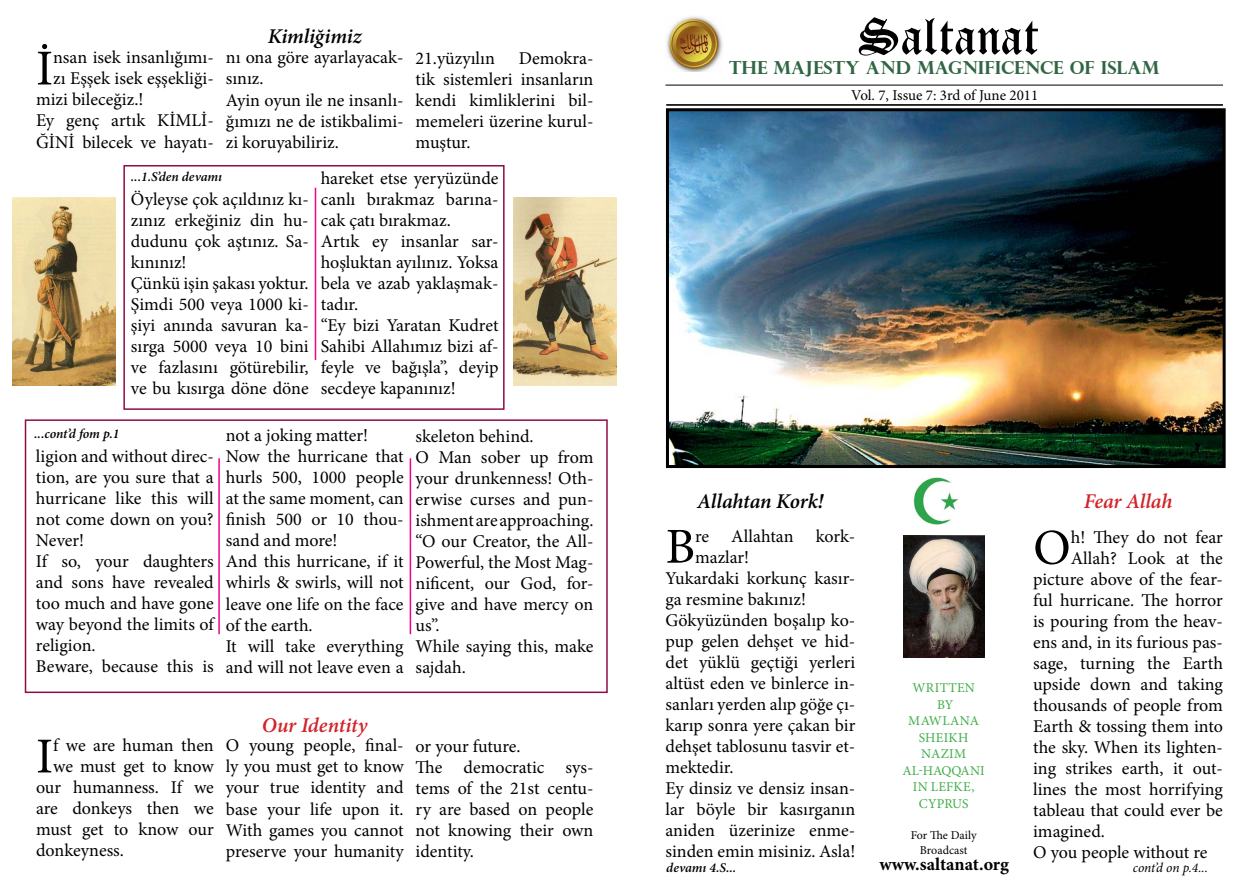
<style>
.page{position:relative;width:1259px;height:893px;background:#fff}
.page>*{position:absolute;margin:0;border:0;box-sizing:border-box;transform-origin:0 0}
.t1{font:50.25px "Minion Pro";color:#000}
.t2{font:italic 600 21px "Minion Pro";letter-spacing:-.01em;color:#000}
.t3{font:italic 600 21px "Minion Pro";letter-spacing:-.005em;color:#d2232a}
.t4{font:18px/21px "Minion Pro";color:#000}
.t5{font:700 18px "Perpetua Titling";color:#306643}
.t6{font:700 18px "Minion Pro";color:#000}
.t7{font:15px "Minion Pro";letter-spacing:-.005em;color:#000}
.t8{font:13.5px/16.5px "Minion Pro";letter-spacing:.02em;color:#41ad49;text-align:center}
.t9{font:italic 600 13.5px "Minion Pro";letter-spacing:-.005em;color:#000}
.t10{font:italic 13.5px "Minion Pro";letter-spacing:-.01em;color:#000}
.t11{font:12px/14.4px "Minion Pro";color:#000;text-align:center}
</style>
<div class="page">
<svg style="left:859px;top:17px;width:179px;height:39px"></svg>
<img style="left:666px;top:16px;width:57px;height:55px">
<hr style="left:666px;top:104px;width:557px;height:1px;background:#000">
<hr style="left:666px;top:105px;width:557px;height:1px;background:#000">
<img style="left:903px;top:536px;width:81px;height:121px">
<img style="left:913px;top:478px;width:46px;height:46px">
<hr style="left:665px;top:85px;width:558px;height:1px;background:#000">
<img style="left:670px;top:112px;width:551px;height:352px">
<div style="left:666px;top:108px;width:559px;height:360px;border:3px solid #000"></div>
<img style="left:13px;top:198px;width:103px;height:187px">
<div style="left:123px;top:165px;width:381px;height:245px;border:2px solid #8e0d46"></div>
<hr style="left:218px;top:458px;width:2px;height:176px;background:#ec008c">
<hr style="left:410px;top:458px;width:1px;height:176px;background:#ec008c">
<div style="left:25px;top:419px;width:583px;height:274px;border:2px solid #8e0d46"></div>
<hr style="left:315px;top:188px;width:1px;height:172px;background:#ec008c">
<img style="left:513px;top:198px;width:103px;height:187px">
<h1 class="t1" style="left:36px;top:35px;width:19px">İ</h1>
<p class="t4" style="left:53px;top:47px;width:162px">nsan isek insanlığımı-</p>
<p class="t4" style="left:53px;top:68px;width:162px">zı Eşşek isek eşşekliği-</p>
<p class="t4" style="left:36px;top:89px;width:109px">mizi bileceğiz.!</p>
<p class="t4" style="left:36px;top:110px;width:179px">Ey genç artık KİMLİ-</p>
<p class="t4" style="left:36px;top:131px;width:179px">ĞİNİ bilecek ve hayatı-</p>
<p class="t2" style="left:268px;top:22px;width:95px">Kimliğimiz</p>
<p class="t4" style="left:226px;top:47px;width:179px">nı ona göre ayarlayacak&shy;sınız.<br>Ayin oyun ile ne insanlı&shy;ğımızı ne de istikbalimi&shy;zi koruyabiliriz.</p>
<p class="t4" style="left:416px;top:47px;width:81px">21.yüzyılın</p>
<p class="t4" style="left:416px;top:47px;width:179px;text-align:justify;text-indent:103px">Demokra&shy;tik sistemleri insanların kendi kimliklerini bil&shy;memeleri üzerine kurul&shy;muştur.</p>
<p class="t9" style="left:131px;top:167px;width:93px">...1.S’den devamı</p>
<p class="t4" style="left:131px;top:189px;width:179px">Öyleyse çok açıldınız kı&shy;zınız erkeğiniz din hu&shy;dudunu çok aştınız. Sa&shy;kınınız!<br>Çünkü işin şakası yoktur.<br>Şimdi 500 veya 1000 ki&shy;şiyi anında savuran ka&shy;sırga 5000 veya 10 bini ve fazlasını götürebilir, ve bu kısırga döne döne</p>
<p class="t4" style="left:321px;top:168px;width:179px">hareket etse yeryüzünde canlı bırakmaz barına&shy;cak çatı bırakmaz.<br>Artık ey insanlar sar&shy;hoşluktan ayılınız. Yoksa bela ve azab yaklaşmak&shy;tadır.<br>“Ey bizi Yaratan Kudret<br>Sahibi Allahımız bizi af&shy;feyle ve bağışla”, deyip secdeye kapanınız!</p>
<p class="t9" style="left:34px;top:424px;width:87px">...cont’d fom p.1</p>
<p class="t4" style="left:36px;top:446px;width:181px">ligion and without direc&shy;tion, are you sure that a hurricane like this will not come down on you?<br>Never!<br>If so, your daughters and sons have revealed too much and have gone way beyond the limits of religion.<br>Beware, because this is</p>
<p class="t4" style="left:226px;top:425px;width:179px">not a joking matter!<br>Now the hurricane that hurls 500, 1000 people at the same moment, can finish 500 or 10 thou&shy;sand and more!<br>And this hurricane, if it whirls &amp; swirls, will not leave one life on the face of the earth.<br>It will take everything and will not leave even a</p>
<p class="t4" style="left:415px;top:425px;width:179px">skeleton behind.<br>O Man sober up from your drunkenness! Oth&shy;erwise curses and pun&shy;ishment are approaching. “O our Creator, the All-<br>Powerful, the Most Mag&shy;nificent, our God, for&shy;give and have mercy on us”.<br>While saying this, make sajdah.</p>
<h1 class="t1" style="left:36px;top:723px;width:19px">I</h1>
<p class="t4" style="left:53px;top:735px;width:162px">f we are human then</p>
<p class="t4" style="left:53px;top:756px;width:162px">we must get to know</p>
<p class="t4" style="left:36px;top:777px;width:179px">our humanness. If we</p>
<p class="t4" style="left:36px;top:798px;width:179px">are donkeys then we</p>
<p class="t4" style="left:36px;top:819px;width:179px">must get to know our</p>
<p class="t4" style="left:36px;top:840px;width:89px">donkeyness.</p>
<p class="t3" style="left:262px;top:711px;width:107px">Our Identity</p>
<p class="t4" style="left:226px;top:735px;width:180px;text-align:justify">O young people, final&shy;ly you must get to know your true identity and base your life upon it.<br>With games you cannot preserve your humanity</p>
<p class="t4" style="left:416px;top:735px;width:179px">or your future.<br>The democratic sys&shy;tems of the 21st centu&shy;ry are based on people not knowing their own identity.</p>
<p class="t5" style="left:729px;top:56px;width:432px">THE MAJESTY AND MAGNIFICENCE OF ISLAM</p>
<p class="t7" style="left:851px;top:85px;width:188px">Vol. 7, Issue 7: 3rd of June 2011</p>
<p class="t2" style="left:697px;top:486px;width:128px">Allahtan Kork!</p>
<p class="t3" style="left:1083px;top:486px;width:90px">Fear Allah</p>
<h1 class="t1" style="left:665px;top:513px;width:27px">B</h1>
<p class="t4" style="left:695px;top:525px;width:162px">re Allahtan kork-</p>
<p class="t4" style="left:695px;top:546px;width:56px">mazlar!</p>
<p class="t4" style="left:665px;top:567px;width:191px">Yukardaki korkunç kasır-</p>
<p class="t4" style="left:665px;top:588px;width:142px">ga resmine bakınız!</p>
<p class="t4" style="left:665px;top:609px;width:191px">Gökyüzünden boşalıp ko-</p>
<p class="t4" style="left:665px;top:630px;width:191px">pup gelen dehşet ve hid-</p>
<p class="t4" style="left:665px;top:652px;width:191px">det yüklü geçtiği yerleri</p>
<p class="t4" style="left:665px;top:673px;width:191px">altüst eden ve binlerce in-</p>
<p class="t4" style="left:665px;top:694px;width:191px">sanları yerden alıp göğe çı-</p>
<p class="t4" style="left:665px;top:715px;width:191px">karıp sonra yere çakan bir</p>
<p class="t4" style="left:665px;top:736px;width:191px">dehşet tablosunu tasvir et-</p>
<p class="t4" style="left:665px;top:757px;width:70px">mektedir.</p>
<p class="t4" style="left:665px;top:778px;width:191px">Ey dinsiz ve densiz insan-</p>
<p class="t4" style="left:665px;top:799px;width:191px">lar böyle bir kasırganın</p>
<p class="t4" style="left:665px;top:820px;width:191px">aniden üzerinize enme-</p>
<p class="t4" style="left:665px;top:841px;width:191px">sinden emin misiniz. Asla!</p>
<p class="t9" style="left:666px;top:858px;width:71px">devamı 4.S...</p>
<p class="t8" style="left:902px;top:680px;width:84px">WRITTEN by mawlana sheikh nazim al-haqqAnI in lefke, cyprus</p>
<p class="t11" style="left:911px;top:828px;width:67px">For The Daily<br>Broadcast</p>
<p class="t6" style="left:879px;top:852px;width:131px">www.saltanat.org</p>
<h1 class="t1" style="left:1033px;top:514px;width:39px">O</h1>
<p class="t4" style="left:1070px;top:527px;width:154px">h! They do not fear</p>
<p class="t4" style="left:1070px;top:548px;width:154px">Allah? Look at the</p>
<p class="t4" style="left:1033px;top:569px;width:191px">picture above of the fear-</p>
<p class="t4" style="left:1033px;top:590px;width:191px">ful hurricane. The horror</p>
<p class="t4" style="left:1033px;top:611px;width:191px">is pouring from the heav-</p>
<p class="t4" style="left:1033px;top:632px;width:191px">ens and, in its furious pas-</p>
<p class="t4" style="left:1033px;top:653px;width:191px">sage, turning the Earth</p>
<p class="t4" style="left:1033px;top:674px;width:191px">upside down and taking</p>
<p class="t4" style="left:1033px;top:695px;width:191px">thousands of people from</p>
<p class="t4" style="left:1033px;top:716px;width:191px">Earth &amp; tossing them into</p>
<p class="t4" style="left:1033px;top:737px;width:191px">the sky. When its lighten-</p>
<p class="t4" style="left:1033px;top:758px;width:191px">ing strikes earth, it out-</p>
<p class="t4" style="left:1033px;top:779px;width:191px">lines the most horrifying</p>
<p class="t4" style="left:1033px;top:800px;width:191px">tableau that could ever be</p>
<p class="t4" style="left:1033px;top:821px;width:73px">imagined.</p>
<p class="t4" style="left:1033px;top:842px;width:176px">O you people without re</p>
<p class="t10" style="left:1133px;top:859px;width:76px">cont’d on p.4...</p>
</div>
